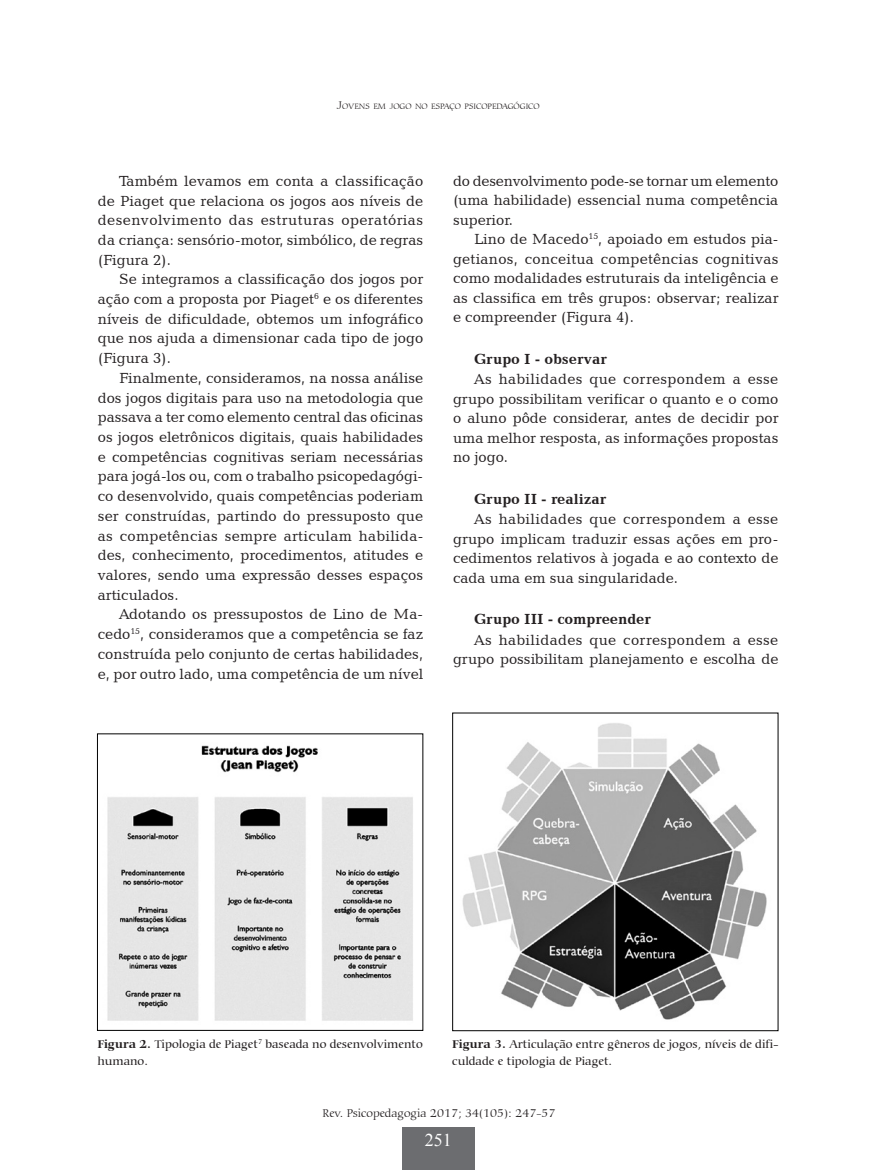
<style>
.page{position:relative;width:872px;height:1170px;background:#fff}
.page>*{position:absolute;margin:0;border:0;box-sizing:border-box;transform-origin:0 0}
.t1{font:18px "Times New Roman";color:#fff}
.t2{font:15px/19.6px "Candida BT";color:#231f20;text-align:justify}
.t3{font:700 15px "Candida BT";color:#231f20}
.t4{font:500 12px/16.5px "Carmina BT";color:#231f20}
.t5{font:300 12px "Carmina BT";color:#231f20}
.t6{font:300 8.4px "Carmina BT";color:#231f20}
.s1{font-size:12px}
.s2{font-weight:700}
</style>
<div class="page">
<div style="left:402px;top:1126px;width:72px;height:43px;background:#6c6d70"></div>
<img style="left:107px;top:745px;width:306px;height:276px">
<img style="left:462px;top:723px;width:305px;height:297px">
<p class="t6" style="left:336px;top:101px;width:205px"><span class="s1">J</span>OVENS EM JOGO NO ESPAÇO PSICOPEDAGÓGICO</p>
<p class="t2" style="left:98px;top:170px;width:327px;text-indent:21px">Também levamos em conta a classificação de Piaget que relaciona os jogos aos níveis de desenvolvimento das estruturas operatórias da criança: sensório-motor, simbólico, de regras (Figura 2).</p>
<p class="t2" style="left:98px;top:269px;width:327px;text-indent:21px">Se integramos a classificação dos jogos por ação com a proposta por Piaget<sup>6</sup> e os diferentes níveis de dificuldade, obtemos um infográfico que nos ajuda a dimensionar cada tipo de jogo (Figura 3).</p>
<p class="t2" style="left:98px;top:367px;width:327px;text-indent:21px">Finalmente, consideramos, na nossa análise dos jogos digitais para uso na metodologia que passava a ter como elemento central das oficinas os jogos eletrônicos digitais, quais habilidades e competências cognitivas seriam necessárias para jogá-los ou, com o trabalho psicopedagógi&shy;co desenvolvido, quais competências poderiam ser construídas, partindo do pressuposto que as competências sempre articulam habilida&shy;des, conhecimento, procedimentos, atitudes e valores, sendo uma expressão desses espaços articulados.</p>
<p class="t2" style="left:98px;top:604px;width:327px;text-indent:21px">Adotando os pressupostos de Lino de Ma&shy;cedo<sup>15</sup>, consideramos que a competência se faz construída pelo conjunto de certas habilidades, e, por outro lado, uma competência de um nível</p>
<p class="t2" style="left:453px;top:170px;width:327px">do desenvolvimento pode-se tornar um elemento (uma habilidade) essencial numa competência superior.</p>
<p class="t2" style="left:453px;top:229px;width:327px;text-indent:21px">Lino de Macedo<sup>15</sup>, apoiado em estudos pia&shy;getianos, conceitua competências cognitivas como modalidades estruturais da inteligência e as classifica em três grupos: observar; realizar e compreender (Figura 4).</p>
<p class="t3" style="left:474px;top:349px;width:134px">Grupo I - observar</p>
<p class="t2" style="left:453px;top:369px;width:327px;text-indent:21px">As habilidades que correspondem a esse grupo possibilitam verificar o quanto e o como o aluno pôde considerar, antes de decidir por uma melhor resposta, as informações propostas no jogo.</p>
<p class="t3" style="left:474px;top:489px;width:133px">Grupo II - realizar</p>
<p class="t2" style="left:453px;top:509px;width:327px;text-indent:21px">As habilidades que correspondem a esse grupo implicam traduzir essas ações em pro&shy;cedimentos relativos à jogada e ao contexto de cada uma em sua singularidade.</p>
<p class="t3" style="left:474px;top:609px;width:178px">Grupo III - compreender</p>
<p class="t2" style="left:453px;top:629px;width:327px;text-align:right">As habilidades que correspondem a esse grupo possibilitam planejamento e escolha de</p>
<p class="t4" style="left:97px;top:1036px;width:327px"><span class="s2">Figura 2.</span> Tipologia de Piaget<sup>7</sup> baseada no desenvolvimento humano.</p>
<p class="t4" style="left:452px;top:1036px;width:328px"><span class="s2">Figura 3.</span> Articulação entre gêneros de jogos, níveis de difi&shy;culdade e tipologia de Piaget.</p>
<p class="t5" style="left:322px;top:1106px;width:234px">Rev. Psicopedagogia 2017; 34(105): 247-57</p>
<p class="t1" style="left:425px;top:1127px;width:28px">251</p>
</div>
